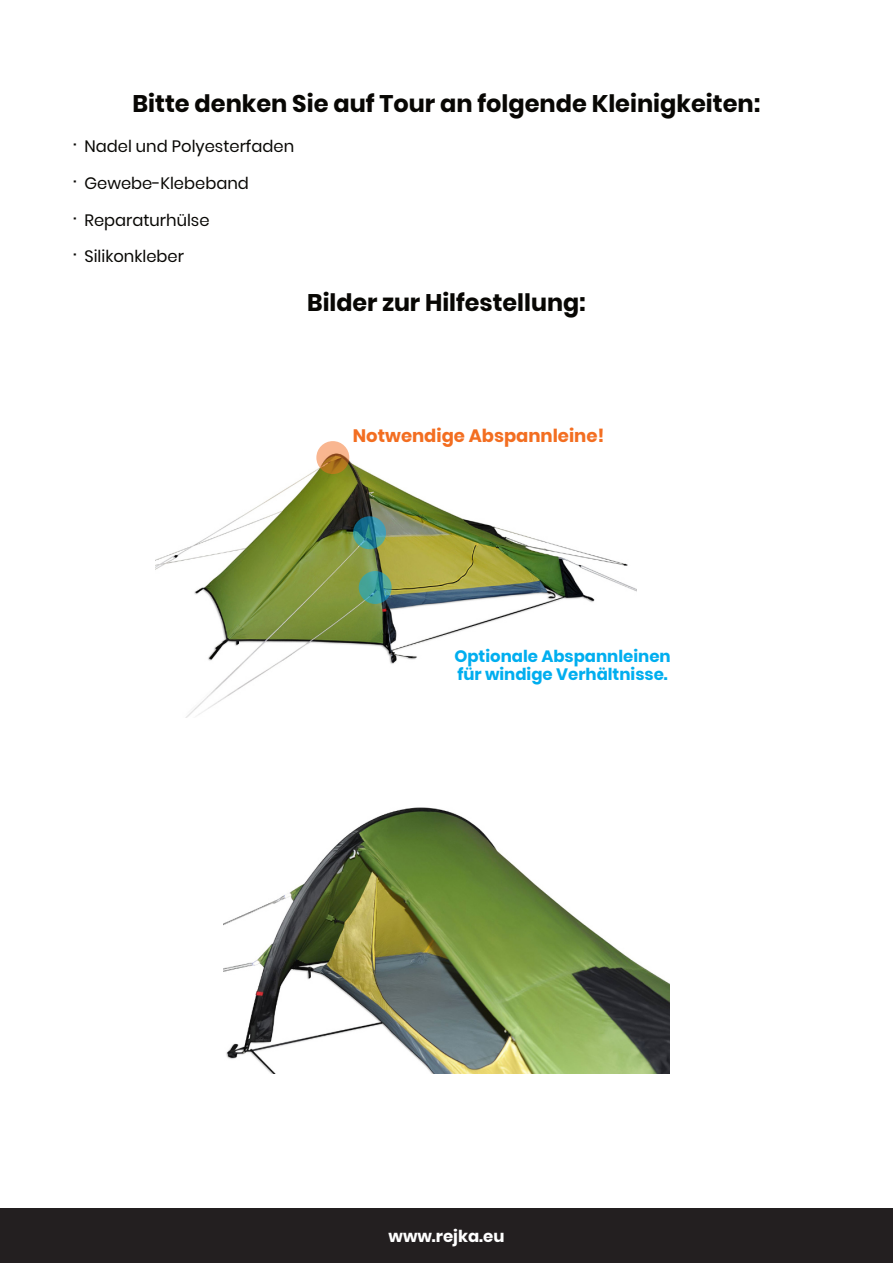
<style>
.page{position:relative;width:893px;height:1263px;background:#fff}
.page>*{position:absolute;margin:0;border:0;box-sizing:border-box;transform-origin:0 0}
.t1{font:700 24px "Poppins";color:#080704}
.t2{font:700 18px "Poppins";color:#f36e21}
.t3{font:16.5px "Poppins";color:#080704}
.t4{font:700 16.5px/18.1px "Poppins";color:#00aeef}
.t5{font:700 16.5px "Poppins";color:#fff}
.s1{font-family:"Arial";font-size:21px}
</style>
<div class="page">
<div style="left:0;top:1208px;width:893px;height:55px;background:#231f20"></div>
<img style="left:155px;top:441px;width:481px;height:277px">
<img style="left:223px;top:807px;width:447px;height:267px">
<div style="left:316px;top:441px;width:33px;height:33px;background:#f36e21;border-radius:50%;opacity:.5"></div>
<div style="left:353px;top:516px;width:33px;height:33px;background:#00aeef;border-radius:50%;opacity:.5"></div>
<div style="left:359px;top:571px;width:33px;height:33px;background:#00aeef;border-radius:50%;opacity:.5"></div>
<h1 class="t1" style="left:132px;top:87px;width:629px">Bitte denken Sie auf Tour an folgende Kleinigkeiten:</h1>
<p class="t3" style="left:72px;top:134px;width:224px"><span class="s1">·</span> Nadel und Polyesterfaden</p>
<p class="t3" style="left:72px;top:171px;width:179px"><span class="s1">·</span> Gewebe-Klebeband</p>
<p class="t3" style="left:72px;top:208px;width:139px"><span class="s1">·</span> Reparaturhülse</p>
<p class="t3" style="left:72px;top:245px;width:114px"><span class="s1">·</span> Silikonkleber</p>
<h1 class="t1" style="left:307px;top:285px;width:280px">Bilder zur Hilfestellung:</h1>
<p class="t2" style="left:353px;top:423px;width:253px">Notwendige Abspannleine!</p>
<p class="t4" style="left:454px;top:647px;width:218px">Optionale Abspannleinen für windige Verhältnisse.</p>
<p class="t5" style="left:388px;top:1225px;width:117px">www.rejka.eu</p>
</div>
